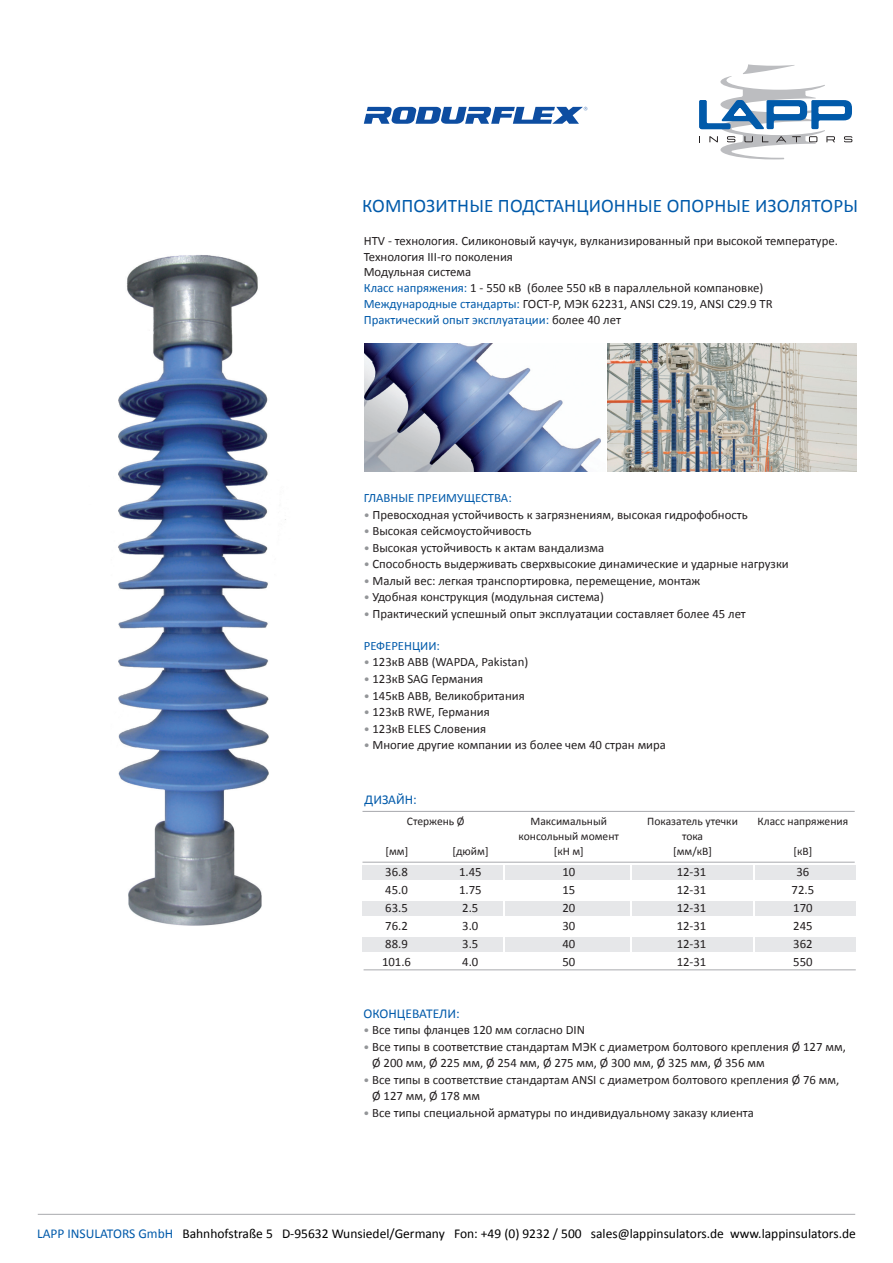
<style>
.page{position:relative;width:893px;height:1263px;background:#fff}
.page>*{position:absolute;margin:0;border:0;box-sizing:border-box;transform-origin:0 0}
.t1{font:19.2px "Calibri";letter-spacing:.005em;color:#015aaa}
.t2{font:13.5px "Calibri";color:#000}
.t3{font:13.5px "Calibri";color:#015aaa}
.t4{font:12.75px/18px "Calibri";color:#231f20}
.t5{font:12.75px "Calibri";color:#015aaa}
.t6{font:11.55px/15px "Calibri";color:#231f20;text-align:center}
.s1{color:#015aaa}
.s2{font-size:12px;color:#939598}
</style>
<div class="page">
<img style="left:118px;top:255px;width:168px;height:671px">
<img style="left:364px;top:344px;width:237px;height:127px">
<img style="left:607px;top:344px;width:249px;height:127px">
<svg style="left:699px;top:64px;width:153px;height:95px"></svg>
<svg style="left:364px;top:107px;width:223px;height:17px"></svg>
<div style="left:362px;top:865px;width:494px;height:15px;background:#e6e7e9"></div>
<div style="left:362px;top:901px;width:494px;height:15px;background:#e6e7e9"></div>
<div style="left:362px;top:937px;width:494px;height:15px;background:#e6e7e9"></div>
<hr style="left:364px;top:969px;width:492px;height:1px;background:#a8a9ad">
<hr style="left:631px;top:862px;width:1px;height:106px;background:#fff">
<hr style="left:753px;top:862px;width:1px;height:106px;background:#fff">
<hr style="left:503px;top:862px;width:2px;height:106px;background:#fff">
<hr style="left:362px;top:811px;width:493px;height:1px;background:#a8a9ad">
<hr style="left:362px;top:862px;width:493px;height:1px;background:#a8a9ad">
<hr style="left:38px;top:1214px;width:817px;height:1px;background:#a8a9ad">
<h1 class="t1" style="left:362px;top:193px;width:497px">КОМПОЗИТНЫЕ ПОДСТАНЦИОННЫЕ ОПОРНЫЕ ИЗОЛЯТОРЫ</h1>
<p class="t4" style="left:364px;top:233px;width:476px;line-height:15.8px">HTV - технология. Силиконовый каучук, вулканизированный при высокой температуре.<br>Технология III-го поколения<br>Модульная система<br><span class="s1">Класс напряжения:</span> 1 - 550 кВ (более 550 кВ в параллельной компановке)<br><span class="s1">Международные стандарты:</span> ГОСТ-Р, МЭК 62231, ANSI C29.19, ANSI C29.9 TR <span class="s1">Практический опыт эксплуатации:</span> более 40 лет</p>
<p class="t5" style="left:364px;top:490px;width:150px">ГЛАВНЫЕ ПРЕИМУЩЕСТВА:</p>
<p class="t4" style="left:364px;top:505px;width:386px"><span class="s2">•</span> Превосходная устойчивость к загрязнениям, высокая гидрофобность</p>
<p class="t4" style="left:364px;top:522px;width:169px"><span class="s2">•</span> Высокая сейсмоустойчивость</p>
<p class="t4" style="left:364px;top:538px;width:242px"><span class="s2">•</span> Высокая устойчивость к актам вандализма</p>
<p class="t4" style="left:364px;top:555px;width:427px"><span class="s2">•</span> Способность выдерживать сверхвысокие динамические и ударные нагрузки</p>
<p class="t4" style="left:364px;top:571px;width:338px"><span class="s2">•</span> Малый вес: легкая транспортировка, перемещение, монтаж</p>
<p class="t4" style="left:364px;top:588px;width:242px"><span class="s2">•</span> Удобная конструкция (модульная система)</p>
<p class="t4" style="left:364px;top:604px;width:384px"><span class="s2">•</span> Практический успешный опыт эксплуатации составляет более 45 лет</p>
<p class="t5" style="left:364px;top:638px;width:78px">РЕФЕРЕНЦИИ:</p>
<p class="t4" style="left:364px;top:653px;width:166px"><span class="s2">•</span> 123кВ ABB (WAPDA, Pakistan)</p>
<p class="t4" style="left:364px;top:670px;width:121px"><span class="s2">•</span> 123кВ SAG Германия</p>
<p class="t4" style="left:364px;top:686px;width:163px"><span class="s2">•</span> 145кВ ABB, Великобритания</p>
<p class="t4" style="left:364px;top:703px;width:128px"><span class="s2">•</span> 123кВ RWE, Германия</p>
<p class="t4" style="left:364px;top:719px;width:124px"><span class="s2">•</span> 123кВ ELES Словения</p>
<p class="t4" style="left:364px;top:736px;width:304px"><span class="s2">•</span> Многие другие компании из более чем 40 стран мира</p>
<p class="t3" style="left:365px;top:791px;width:54px">ДИЗАЙН:</p>
<p class="t6" style="left:407px;top:814px;width:59px">Стержень Ø</p>
<p class="t6" style="left:386px;top:844px;width:24px">[мм]</p>
<p class="t6" style="left:453px;top:844px;width:37px">[дюйм]</p>
<p class="t6" style="left:519px;top:814px;width:102px">Максимальный консольный момент [кН м]</p>
<p class="t6" style="left:647px;top:814px;width:92px">Показатель утечки тока<br>[мм/кВ]</p>
<p class="t6" style="left:757px;top:814px;width:92px">Класс напряжения</p>
<p class="t6" style="left:793px;top:844px;width:20px">[кВ]</p>
<p class="t4" style="left:382px;top:863px;width:31px">36.8<br>45.0<br>63.5<br>76.2<br>88.9<br>101.6</p>
<p class="t4" style="left:677px;top:863px;width:31px;text-align:justify">12-31<br>12-31<br>12-31<br>12-31<br>12-31<br>12-31</p>
<p class="t4" style="left:562px;top:863px;width:14px;text-align:justify">10<br>15<br>20<br>30<br>40<br>50</p>
<p class="t4" style="left:459px;top:863px;width:24px">1.45<br>1.75<br>2.5<br>3.0<br>3.5<br>4.0</p>
<p class="t4" style="left:792px;top:863px;width:24px;text-align:center">36<br>72.5<br>170<br>245<br>362<br>550</p>
<p class="t3" style="left:364px;top:1005px;width:98px">ОКОНЦЕВАТЕЛИ:</p>
<p class="t4" style="left:364px;top:1021px;width:223px"><span class="s2">•</span> Все типы фланцев 120 мм согласно DIN</p>
<p class="t4" style="left:372px;top:1038px;width:475px;line-height:16.5px;text-indent:-9px"><span class="s2">•</span> Все типы в соответствие стандартам МЭК с диаметром болтового крепления Ø 127 мм,<br>Ø 200 мм, Ø 225 мм, Ø 254 мм, Ø 275 мм, Ø 300 мм, Ø 325 мм, Ø 356 мм</p>
<p class="t4" style="left:372px;top:1071px;width:469px;line-height:16.5px;text-indent:-9px"><span class="s2">•</span> Все типы в соответствие стандартам ANSI с диаметром болтового крепления Ø 76 мм,<br>Ø 127 мм, Ø 178 мм</p>
<p class="t4" style="left:364px;top:1104px;width:392px"><span class="s2">•</span> Все типы специальной арматуры по индивидуальному заказу клиента</p>
<p class="t2" style="left:37px;top:1225px;width:820px"><span class="s1">LAPP INSULATORS GmbH</span> Bahnhofstraße 5 D-95632 Wunsiedel/Germany Fon: +49 (0) 9232 / 500 sales@lappinsulators.de www.lappinsulators.de</p>
</div>
